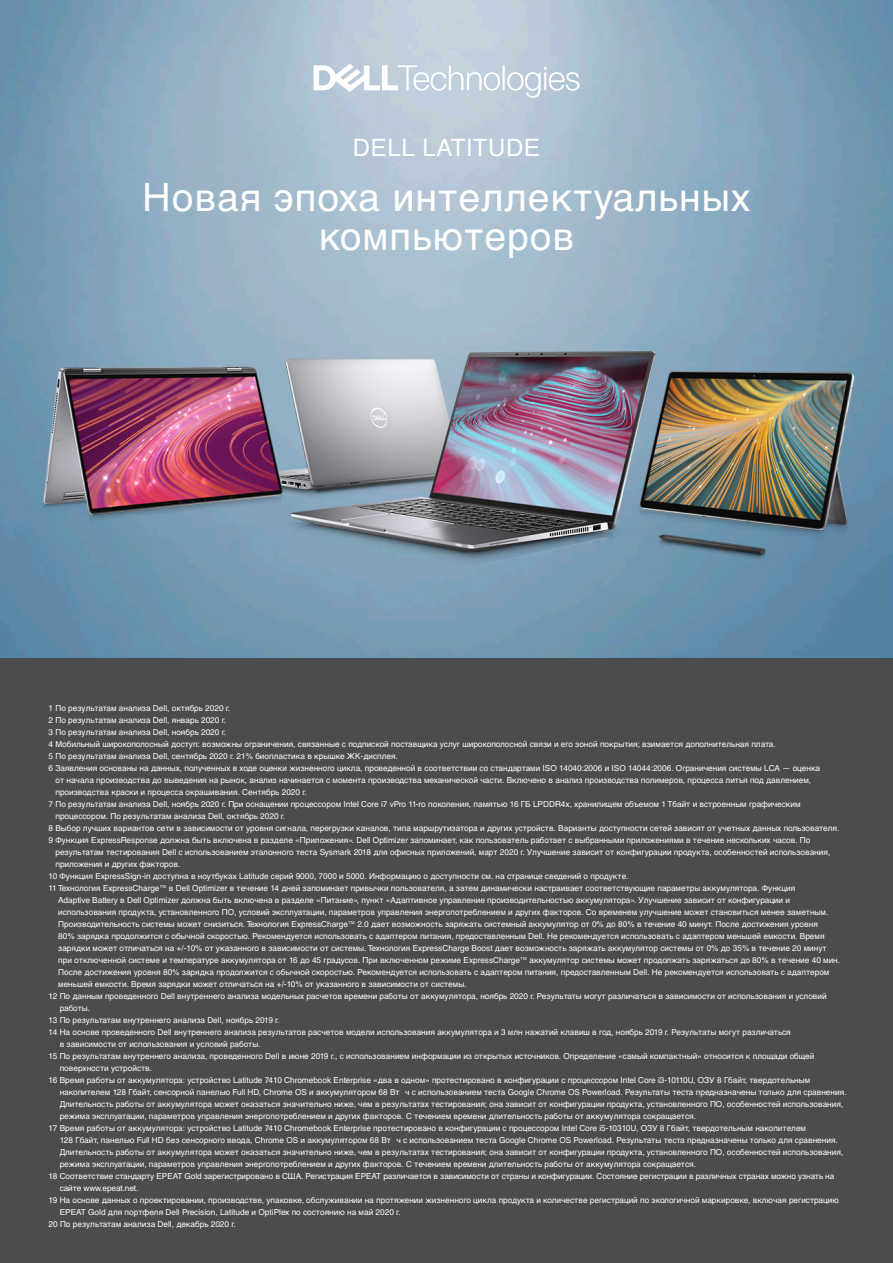
<style>
.page{position:relative;width:893px;height:1263px;background:#fff}
.page>*{position:absolute;margin:0;border:0;box-sizing:border-box;transform-origin:0 0}
.t1{font:39px/39px "Helvetica Cyr Upright";letter-spacing:.025em;color:#fff;text-align:center}
.t2{font:24px "Helvetica Cyr Upright";letter-spacing:.025em;color:#fff}
.t3{font:8.25px/12px "Helvetica Cyr Upright";color:#fff}
</style>
<div class="page">
<img style="left:0;top:0;width:893px;height:658px">
<div style="left:0;top:658px;width:893px;height:605px;background:#4b4c4d"></div>
<img style="left:9px;top:194px;width:879px;height:401px">
<svg style="left:314px;top:64px;width:265px;height:34px"></svg>
<p class="t2" style="left:353px;top:134px;width:189px">DELL LATITUDE</p>
<p class="t1" style="left:143px;top:178px;width:609px">Новая эпоха интеллектуальных компьютеров</p>
<p class="t3" style="left:49px;top:702px;width:183px">1 По результатам анализа Dell, октябрь 2020 г.</p>
<p class="t3" style="left:49px;top:714px;width:179px">2 По результатам анализа Dell, январь 2020 г.</p>
<p class="t3" style="left:49px;top:726px;width:179px">3 По результатам анализа Dell, ноябрь 2020 г.</p>
<p class="t3" style="left:49px;top:738px;width:729px">4 Мобильный широкополосный доступ: возможны ограничения, связанные с подпиской поставщика услуг широкополосной связи и его зоной покрытия; взимается дополнительная плата.</p>
<p class="t3" style="left:49px;top:750px;width:351px">5 По результатам анализа Dell, сентябрь 2020 г. 21% биопластика в крышке ЖК-дисплея.</p>
<p class="t3" style="left:55px;top:762px;width:766px;text-indent:-7px">6 Заявления основаны на данных, полученных в ходе оценки жизненного цикла, проведенной в соответствии со стандартами ISO 14040:2006 и ISO 14044:2006. Ограничения системы LCA — оценка от начала производства до выведения на рынок, анализ начинается с момента производства механической части. Включено в анализ производства полимеров, процесса литья под давлением, производства краски и процесса окрашивания. Сентябрь 2020 г.</p>
<p class="t3" style="left:55px;top:798px;width:747px;text-indent:-7px">7 По результатам анализа Dell, ноябрь 2020 г. При оснащении процессором Intel Core i7 vPro 11-го поколения, памятью 16 ГБ LPDDR4x, хранилищем объемом 1 Тбайт и встроенным графическим процессором. По результатам анализа Dell, октябрь 2020 г.</p>
<p class="t3" style="left:49px;top:822px;width:792px">8 Выбор лучших вариантов сети в зависимости от уровня сигнала, перегрузки каналов, типа маршрутизатора и других устройств. Варианты доступности сетей зависят от учетных данных пользователя.</p>
<p class="t3" style="left:55px;top:834px;width:776px;text-indent:-7px">9 Функция ExpressResponse должна быть включена в разделе «Приложения». Dell Optimizer запоминает, как пользователь работает с выбранными приложениями в течение нескольких часов. По результатам тестирования Dell с использованием эталонного теста Sysmark 2018 для офисных приложений, март 2020 г. Улучшение зависит от конфигурации продукта, особенностей использования, приложения и других факторов.</p>
<p class="t3" style="left:49px;top:870px;width:581px">10 Функция ExpressSign-in доступна в ноутбуках Latitude серий 9000, 7000 и 5000. Информацию о доступности см. на странице сведений о продукте.</p>
<p class="t3" style="left:58px;top:882px;width:783px;text-indent:-10px">11 Технология ExpressCharge™ в Dell Optimizer в течение 14 дней запоминает привычки пользователя, а затем динамически настраивает соответствующие параметры аккумулятора. Функция<br>Adaptive Battery в Dell Optimizer должна быть включена в разделе «Питание», пункт «Адаптивное управление производительностью аккумулятора». Улучшение зависит от конфигурации и использования продукта, установленного ПО, условий эксплуатации, параметров управления энергопотреблением и других факторов. Со временем улучшение может становиться менее заметным.<br>Производительность системы может снизиться. Технология ExpressCharge™ 2.0 дает возможность заряжать системный аккумулятор от 0% до 80% в течение 40 минут. После достижения уровня<br>80% зарядка продолжится с обычной скоростью. Рекомендуется использовать с адаптером питания, предоставленным Dell. Не рекомендуется использовать с адаптером меньшей емкости. Время зарядки может отличаться на +/-10% от указанного в зависимости от системы. Технология ExpressCharge Boost дает возможность заряжать аккумулятор системы от 0% до 35% в течение 20 минут при отключенной системе и температуре аккумулятора от 16 до 45 градусов. При включенном режиме ExpressCharge™ аккумулятор системы может продолжать заряжаться до 80% в течение 40 мин.<br>После достижения уровня 80% зарядка продолжится с обычной скоростью. Рекомендуется использовать с адаптером питания, предоставленным Dell. Не рекомендуется использовать с адаптером меньшей емкости. Время зарядки может отличаться на +/-10% от указанного в зависимости от системы.</p>
<p class="t3" style="left:60px;top:990px;width:768px;text-indent:-11px">12 По данным проведенного Dell внутреннего анализа модельных расчетов времени работы от аккумулятора, ноябрь 2020 г. Результаты могут различаться в зависимости от использования и условий работы.</p>
<p class="t3" style="left:49px;top:1014px;width:232px">13 По результатам внутреннего анализа Dell, ноябрь 2019 г.</p>
<p class="t3" style="left:60px;top:1026px;width:733px;text-indent:-11px">14 На основе проведенного Dell внутреннего анализа результатов расчетов модели использования аккумулятора и 3 млн нажатий клавиш в год, ноябрь 2019 г. Результаты могут различаться в зависимости от использования и условий работы.</p>
<p class="t3" style="left:60px;top:1050px;width:756px;text-indent:-11px">15 По результатам внутреннего анализа, проведенного Dell в июне 2019 г., с использованием информации из открытых источников. Определение «самый компактный» относится к площади общей поверхности устройств.</p>
<p class="t3" style="left:60px;top:1074px;width:788px;text-indent:-11px">16 Время работы от аккумулятора: устройство Latitude 7410 Chromebook Enterprise «два в одном» протестировано в конфигурации с процессором Intel Core i3-10110U, ОЗУ 8 Гбайт, твердотельным накопителем 128 Гбайт, сенсорной панелью Full HD, Chrome OS и аккумулятором 68 Вт ч с использованием теста Google Chrome OS Powerload. Результаты теста предназначены только для сравнения.<br>Длительность работы от аккумулятора может оказаться значительно ниже, чем в результатах тестирования; она зависит от конфигурации продукта, установленного ПО, особенностей использования, режима эксплуатации, параметров управления энергопотреблением и других факторов. С течением времени длительность работы от аккумулятора сокращается.</p>
<p class="t3" style="left:60px;top:1122px;width:785px;text-indent:-11px">17 Время работы от аккумулятора: устройство Latitude 7410 Chromebook Enterprise протестировано в конфигурации с процессором Intel Core i5-10310U, ОЗУ 8 Гбайт, твердотельным накопителем<br>128 Гбайт, панелью Full HD без сенсорного ввода, Chrome OS и аккумулятором 68 Вт ч с использованием теста Google Chrome OS Powerload. Результаты теста предназначены только для сравнения.<br>Длительность работы от аккумулятора может оказаться значительно ниже, чем в результатах тестирования; она зависит от конфигурации продукта, установленного ПО, особенностей использования, режима эксплуатации, параметров управления энергопотреблением и других факторов. С течением времени длительность работы от аккумулятора сокращается.</p>
<p class="t3" style="left:60px;top:1170px;width:776px;text-indent:-11px">18 Соответствие стандарту EPEAT Gold зарегистрировано в США. Регистрация EPEAT различается в зависимости от страны и конфигурации. Состояние регистрации в различных странах можно узнать на сайте www.epeat.net.</p>
<p class="t3" style="left:60px;top:1194px;width:781px;text-indent:-11px">19 На основе данных о проектировании, производстве, упаковке, обслуживании на протяжении жизненного цикла продукта и количестве регистраций по экологичной маркировке, включая регистрацию<br>EPEAT Gold для портфеля Dell Precision, Latitude и OptiPlex по состоянию на май 2020 г.</p>
<p class="t3" style="left:49px;top:1218px;width:189px">20 По результатам анализа Dell, декабрь 2020 г.</p>
</div>
